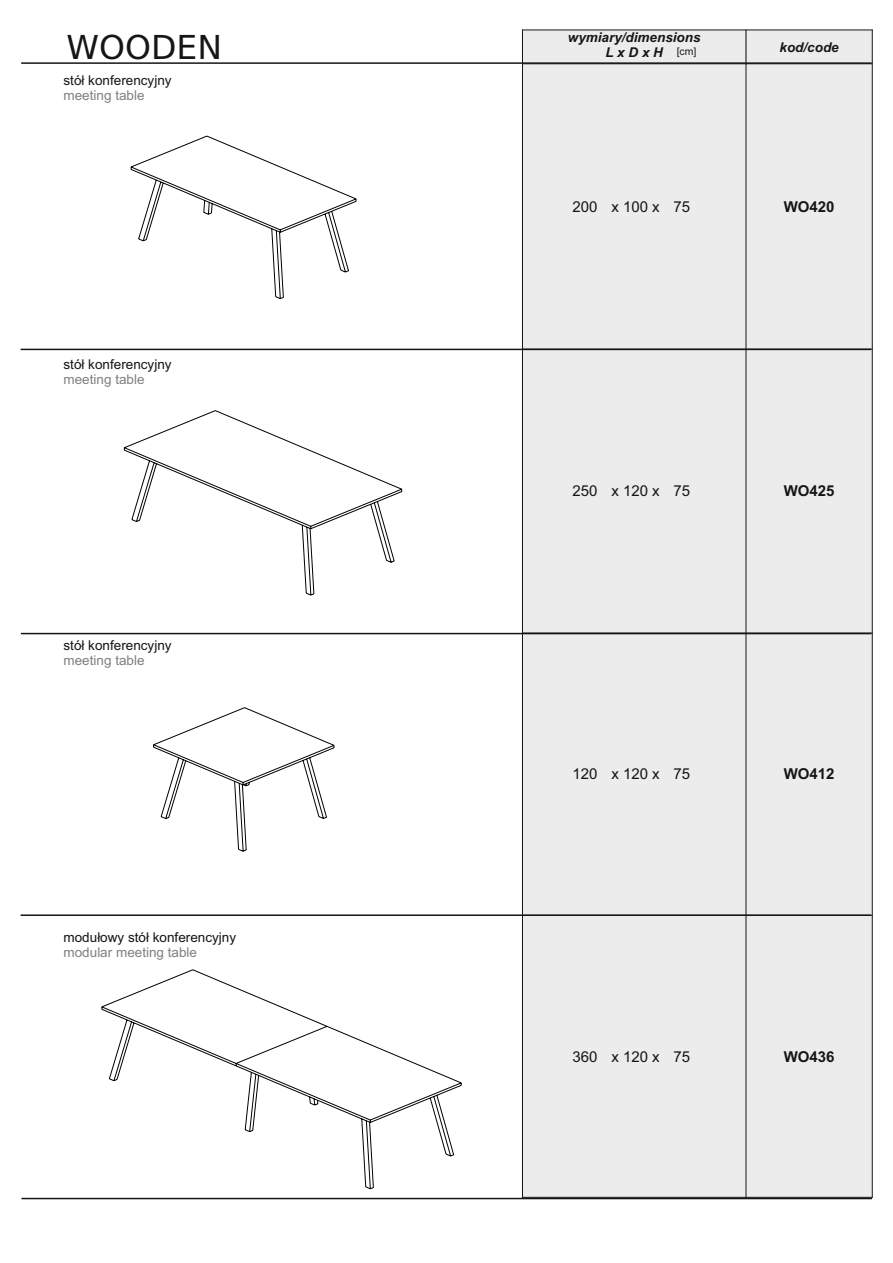
<style>
.page{position:relative;width:893px;height:1263px;background:#fff}
.page>*{position:absolute;margin:0;border:0;box-sizing:border-box;transform-origin:0 0}
.t1{font:33px "DejaVu Sans";color:#151616}
.t2{font:15px "Arial";color:#151616}
.t3{font:700 15px "Arial";color:#151616}
.t4{font:13.5px "Arial";color:#151415}
.t5{font:13.5px "Arial";color:#7f8080}
.t6{font:italic 700 13.5px/15.1px "Arial";color:#151616;text-align:center}
.t7{font:13.5px "Arial";color:#151616}
.t8{font:10.5px "Arial";color:#1e1d1c}
</style>
<div class="page">
<div style="left:522px;top:30px;width:350px;height:1167px;background:#ececec"></div>
<hr style="left:522px;top:30px;width:1px;height:1168px;background:#151616">
<hr style="left:746px;top:63px;width:1px;height:1135px;background:#151616">
<hr style="left:746px;top:30px;width:1px;height:34px;background:#000">
<hr style="left:872px;top:30px;width:1px;height:1168px;background:#151616">
<hr style="left:522px;top:1197px;width:351px;height:1px;background:#151616">
<hr style="left:522px;top:915px;width:351px;height:1px;background:#151616">
<hr style="left:522px;top:633px;width:351px;height:1px;background:#151616">
<hr style="left:522px;top:349px;width:351px;height:1px;background:#151616">
<hr style="left:522px;top:30px;width:351px;height:1px;background:#151616">
<hr style="left:21px;top:62px;width:851px;height:2px;background:#151616">
<hr style="left:21px;top:1198px;width:851px;height:1px;background:#151616">
<hr style="left:21px;top:633px;width:850px;height:1px;background:#151616">
<hr style="left:21px;top:349px;width:850px;height:1px;background:#151616">
<hr style="left:21px;top:914px;width:850px;height:2px;background:#151616">
<svg style="left:131px;top:136px;width:225px;height:163px"></svg>
<svg style="left:124px;top:410px;width:278px;height:185px"></svg>
<svg style="left:153px;top:707px;width:181px;height:145px"></svg>
<svg style="left:101px;top:969px;width:361px;height:220px"></svg>
<h1 class="t1" style="left:67px;top:34px;width:157px">WOODEN</h1>
<p class="t7" style="left:64px;top:76px;width:110px">stół konferencyjny</p>
<p class="t5" style="left:64px;top:91px;width:83px">meeting table</p>
<p class="t4" style="left:64px;top:359px;width:110px">stół konferencyjny</p>
<p class="t5" style="left:64px;top:374px;width:83px">meeting table</p>
<p class="t4" style="left:64px;top:640px;width:110px">stół konferencyjny</p>
<p class="t5" style="left:64px;top:655px;width:83px">meeting table</p>
<p class="t4" style="left:64px;top:932px;width:174px">modułowy stół konferencyjny</p>
<p class="t5" style="left:64px;top:947px;width:135px">modular meeting table</p>
<p class="t6" style="left:568px;top:31px;width:134px">wymiary/dimensions<br>L x D x H</p>
<p class="t6" style="left:779px;top:40px;width:61px">kod/code</p>
<p class="t8" style="left:677px;top:48px;width:21px">[cm]</p>
<p class="t2" style="left:572px;top:201px;width:119px">200 x 100 x 75</p>
<p class="t3" style="left:784px;top:201px;width:52px">WO420</p>
<p class="t2" style="left:572px;top:485px;width:119px">250 x 120 x 75</p>
<p class="t3" style="left:784px;top:485px;width:52px">WO425</p>
<p class="t2" style="left:572px;top:768px;width:119px">120 x 120 x 75</p>
<p class="t3" style="left:784px;top:768px;width:52px">WO412</p>
<p class="t2" style="left:572px;top:1050px;width:119px">360 x 120 x 75</p>
<p class="t3" style="left:784px;top:1050px;width:52px">WO436</p>
</div>
